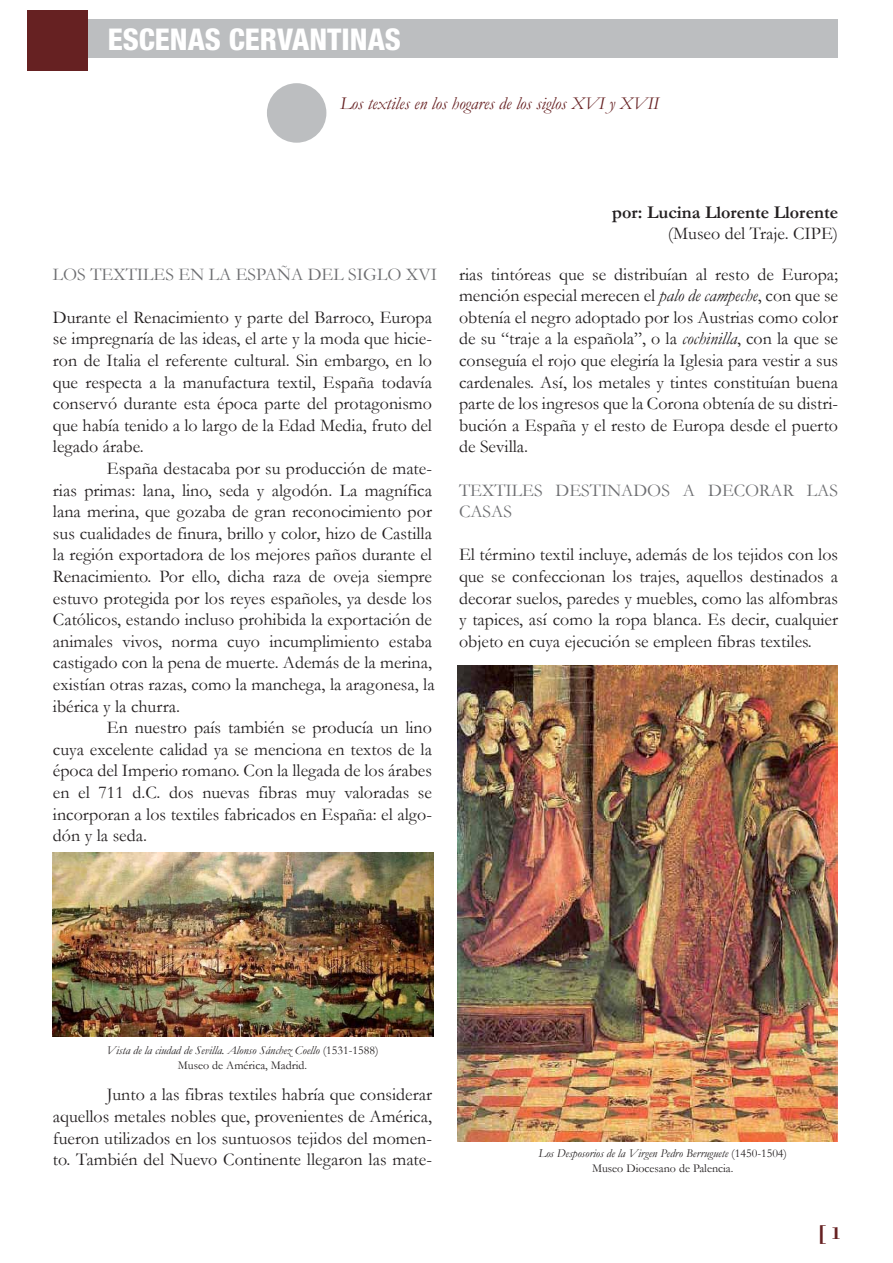
<style>
.page{position:relative;width:893px;height:1263px;background:#fff}
.page>*{position:absolute;margin:0;border:0;box-sizing:border-box;transform-origin:0 0}
.t1{font:800 condensed 30px "Helvetica Neue";color:#fff}
.t2{font:700 21px "Bodoni";color:#662122}
.t3{font:18px/21.6px "Garamond";color:#231f20;text-align:justify}
.t4{font:18px/21.6px "Garamond";color:#6d6e71}
.t5{font:italic 18px "Garamond";color:#662122}
.t6{font:700 18px "Garamond";color:#231f20}
.t7{font:italic 12px/14.4px "Garamond";color:#231f20;text-align:center}
.s1{font-style:italic}
.s2{font-style:normal}
.s3{font-size:18px}
</style>
<div class="page">
<div style="left:71px;top:20px;width:767px;height:38px;background:#bcbec0"></div>
<div style="left:27px;top:11px;width:60px;height:60px;background:#662122"></div>
<div style="left:267px;top:83px;width:59px;height:60px;background:#bcbec0;border-radius:50%"></div>
<img style="left:53px;top:853px;width:380px;height:183px">
<img style="left:457px;top:666px;width:381px;height:476px">
<h1 class="t1" style="left:108px;top:21px;width:295px">ESCENAS CERVANTINAS</h1>
<p class="t5" style="left:340px;top:91px;width:320px">Los textiles en los hogares de los siglos XVI y XVII</p>
<p class="t4" style="left:53px;top:263px;width:386px">LOS TEXTILES EN LA ESPAÑA DEL SIGLO XVI</p>
<p class="t3" style="left:53px;top:306px;width:381px">Durante el Renacimiento y parte del Barroco, Europa se impregnaría de las ideas, el arte y la moda que hicie&shy;ron de Italia el referente cultural. Sin embargo, en lo que respecta a la manufactura textil, España todavía conservó durante esta época parte del protagonismo que había tenido a lo largo de la Edad Media, fruto del legado árabe.</p>
<p class="t3" style="left:53px;top:457px;width:383px;text-align:left;text-indent:54px">España destacaba por su producción de mate&shy;rias primas: lana, lino, seda y algodón. La magnífica lana merina, que gozaba de gran reconocimiento por sus cualidades de finura, brillo y color, hizo de Castilla la región exportadora de los mejores paños durante el Renacimiento. Por ello, dicha raza de oveja siempre estuvo protegida por los reyes españoles, ya desde los Católicos, estando incluso prohibida la exportación de animales vivos, norma cuyo incumplimiento estaba castigado con la pena de muerte. Además de la merina, existían otras razas, como la manchega, la aragonesa, la ibérica y la churra.</p>
<p class="t3" style="left:53px;top:716px;width:381px;text-indent:54px">En nuestro país también se producía un lino cuya excelente calidad ya se menciona en textos de la época del Imperio romano. Con la llegada de los árabes en el 711 d.C. dos nuevas fibras muy valoradas se incorporan a los textiles fabricados en España: el algo&shy;dón y la seda.</p>
<p class="t6" style="left:612px;top:200px;width:227px">por: Lucina Llorente Llorente</p>
<p class="t3" style="left:668px;top:222px;width:172px">(Museo del Traje. CIPE)</p>
<p class="t3" style="left:459px;top:263px;width:381px">rias tintóreas que se distribuían al resto de Europa; mención especial merecen el <span class="s1">palo de campeche</span>, con que se obtenía el negro adoptado por los Austrias como color de su “traje a la española”, o la <span class="s1">cochinilla</span>, con la que se conseguía el rojo que elegiría la Iglesia para vestir a sus cardenales. Así, los metales y tintes constituían buena parte de los ingresos que la Corona obtenía de su distri&shy;bución a España y el resto de Europa desde el puerto de Sevilla.</p>
<p class="t4" style="left:459px;top:479px;width:381px">TEXTILES DESTINADOS A DECORAR LAS<br>CASAS</p>
<p class="t3" style="left:459px;top:543px;width:381px">El término textil incluye, además de los tejidos con los que se confeccionan los trajes, aquellos destinados a decorar suelos, paredes y muebles, como las alfombras y tapices, así como la ropa blanca. Es decir, cualquier objeto en cuya ejecución se empleen fibras textiles.</p>
<p class="t7" style="left:106px;top:1043px;width:274px">Vista de la ciudad de Sevilla. Alonso Sánchez Coello <span class="s2">(1531-1588)<br>Museo de América, Madrid.</span></p>
<p class="t3" style="left:53px;top:1083px;width:381px;text-indent:54px">Junto a las fibras textiles habría que considerar aquellos metales nobles que, provenientes de América, fueron utilizados en los suntuosos tejidos del momen&shy;to. También del Nuevo Continente llegaron las mate-</p>
<p class="t7" style="left:538px;top:1146px;width:250px">Los Desposorios de la Virgen Pedro Berruguete <span class="s2">(1450-1504)<br>Museo Diocesano de Palencia.</span></p>
<p class="t2" style="left:818px;top:1220px;width:24px">[ <span class="s3">1</span></p>
</div>
